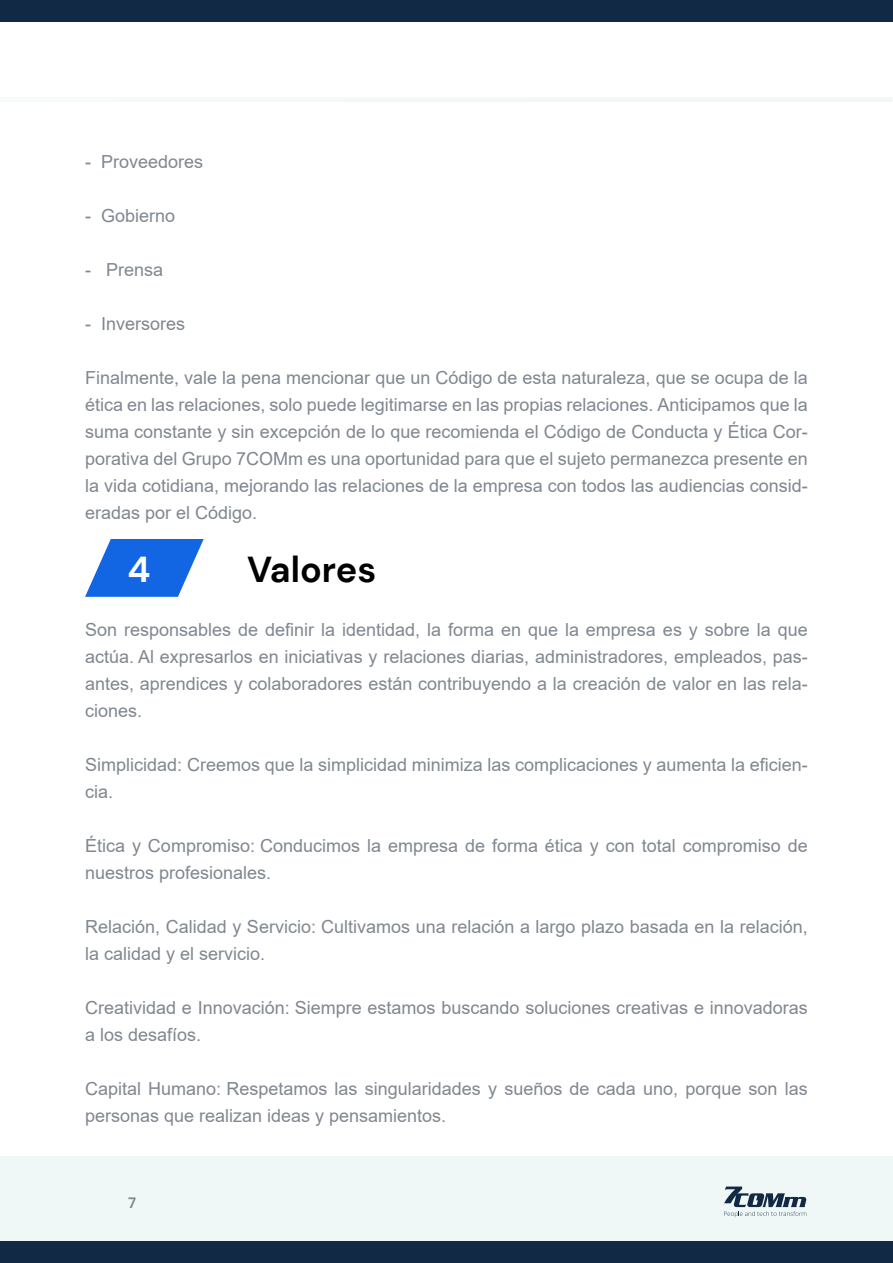
<style>
.page{position:relative;width:893px;height:1263px;background:#fff}
.page>*{position:absolute;margin:0;border:0;box-sizing:border-box;transform-origin:0 0}
.t1{font:700 36px "DM Sans";color:#000}
.t2{font:700 36px "DM Sans";color:#fff}
.t3{font:18px/27px "Arial";color:#808790}
.t4{font:700 15px "DM Sans";color:#808790}
</style>
<div class="page">
<svg style="left:85px;top:539px;width:119px;height:58px"></svg>
<div style="left:0;top:1157px;width:893px;height:106px;background:#f0f7f7"></div>
<svg style="left:724px;top:1186px;width:82px;height:31px"></svg>
<div style="left:0;top:1242px;width:893px;height:21px;background:#122945"></div>
<div style="left:0;top:97px;width:892px;height:5px;background:#f2f8f8"></div>
<div style="left:0;top:0;width:893px;height:21px;background:#122945"></div>
<p class="t3" style="left:85px;top:148px;width:120px">- Proveedores</p>
<p class="t3" style="left:85px;top:202px;width:92px">- Gobierno</p>
<p class="t3" style="left:85px;top:256px;width:80px">- Prensa</p>
<p class="t3" style="left:85px;top:310px;width:102px">- Inversores</p>
<p class="t3" style="left:85px;top:364px;width:724px;text-align:justify">Finalmente, vale la pena mencionar que un Código de esta naturaleza, que se ocupa de la ética en las relaciones, solo puede legitimarse en las propias relaciones. Anticipamos que la suma constante y sin excepción de lo que recomienda el Código de Conducta y Ética Cor&shy;porativa del Grupo 7COMm es una oportunidad para que el sujeto permanezca presente en la vida cotidiana, mejorando las relaciones de la empresa con todos las audiencias consid&shy;eradas por el Código.</p>
<h1 class="t2" style="left:128px;top:547px;width:25px">4</h1>
<h1 class="t1" style="left:247px;top:547px;width:131px">Valores</h1>
<p class="t3" style="left:85px;top:616px;width:724px;text-align:justify">Son responsables de definir la identidad, la forma en que la empresa es y sobre la que actúa. Al expresarlos en iniciativas y relaciones diarias, administradores, empleados, pas&shy;antes, aprendices y colaboradores están contribuyendo a la creación de valor en las rela&shy;ciones.</p>
<p class="t3" style="left:85px;top:751px;width:724px">Simplicidad: Creemos que la simplicidad minimiza las complicaciones y aumenta la eficien&shy;cia.</p>
<p class="t3" style="left:85px;top:832px;width:724px">Ética y Compromiso: Conducimos la empresa de forma ética y con total compromiso de nuestros profesionales.</p>
<p class="t3" style="left:85px;top:913px;width:724px">Relación, Calidad y Servicio: Cultivamos una relación a largo plazo basada en la relación, la calidad y el servicio.</p>
<p class="t3" style="left:85px;top:994px;width:724px">Creatividad e Innovación: Siempre estamos buscando soluciones creativas e innovadoras a los desafíos.</p>
<p class="t3" style="left:85px;top:1075px;width:724px">Capital Humano: Respetamos las singularidades y sueños de cada uno, porque son las personas que realizan ideas y pensamientos.</p>
<p class="t4" style="left:128px;top:1194px;width:10px">7</p>
</div>
